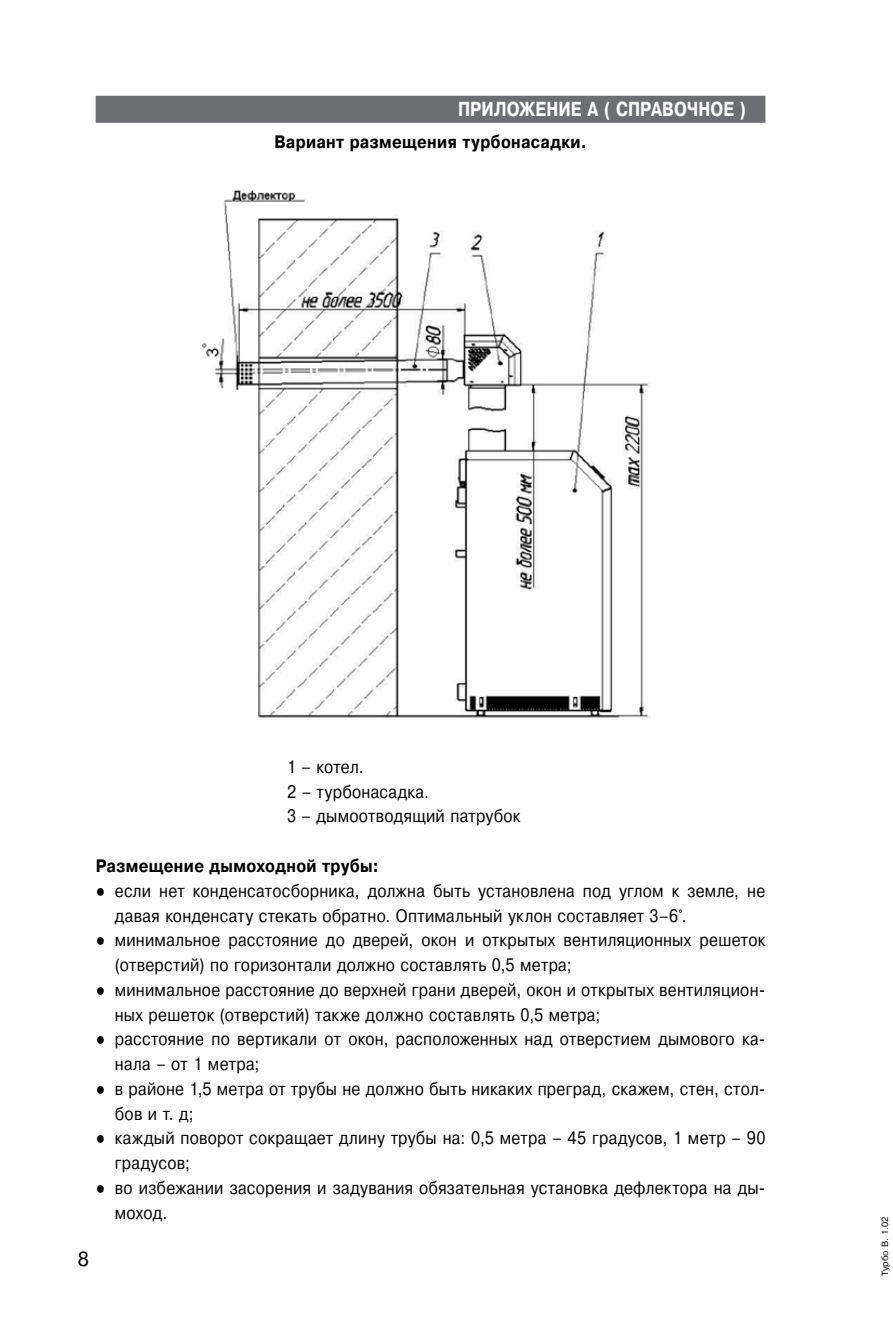
<style>
.page{position:relative;width:893px;height:1340px;background:#fff}
.page>*{position:absolute;margin:0;border:0;box-sizing:border-box;transform-origin:0 0}
.t1{font:700 20.25px "Pragmatica C";color:#fff;scale:.8 1}
.t2{font:20.25px "Pragmatica C";color:#000}
.t3{font:18px/24.8px "Pragmatica C";letter-spacing:.015em;color:#000;scale:.87 1}
.t4{font:700 18px "Pragmatica C";letter-spacing:.02em;color:#000;scale:.87 1}
.t5{font:9px "Pragmatica C";color:#000}
.s1{font-family:"Arial"}
</style>
<div class="page">
<div style="left:96px;top:96px;width:669px;height:27px;background:#6d6e71"></div>
<img style="left:203px;top:190px;width:447px;height:528px">
<p class="t1" style="left:458px;top:99px;width:78px">Приложение</p>
<p class="t1" style="left:587px;top:99px;width:82px">А ( справо</p>
<p class="t1" style="left:687px;top:99px;width:30px">чное</p>
<p class="t1" style="left:740px;top:99px;width:10px">)</p>
<p class="t4" style="left:274px;top:132px;width:361px">Вариант размещения турбонасадки.</p>
<p class="t3" style="left:287px;top:754px;width:270px">1 – котел.<br>2 – турбонасадка.<br>3 – дымоотводящий патрубок</p>
<p class="t4" style="left:96px;top:856px;width:327px">Размещение дымоходной трубы:</p>
<p class="t3" style="left:115px;top:878px;width:749px;text-indent:-19px"><span class="s1">●</span> если нет конденсатосборника, должна быть установлена под углом к земле, не давая конденсату стекать обратно. Оптимальный уклон составляет 3–6°.</p>
<p class="t3" style="left:115px;top:928px;width:749px;text-indent:-19px"><span class="s1">●</span> минимальное расстояние до дверей, окон и открытых вентиляционных решеток (отверстий) по горизонтали должно составлять 0,5 метра;</p>
<p class="t3" style="left:115px;top:977px;width:749px;text-indent:-19px"><span class="s1">●</span> минимальное расстояние до верхней грани дверей, окон и открытых вентиляцион&shy;ных решеток (отверстий) также должно составлять 0,5 метра;</p>
<p class="t3" style="left:115px;top:1027px;width:749px;text-indent:-19px"><span class="s1">●</span> расстояние по вертикали от окон, расположенных над отверстием дымового ка&shy;нала – от 1 метра;</p>
<p class="t3" style="left:115px;top:1076px;width:749px;text-indent:-19px"><span class="s1">●</span> в районе 1,5 метра от трубы не должно быть никаких преград, скажем, стен, стол&shy;бов и т. д;</p>
<p class="t3" style="left:115px;top:1126px;width:749px;text-indent:-19px"><span class="s1">●</span> каждый поворот сокращает длину трубы на: 0,5 метра – 45 градусов, 1 метр – 90 градусов;</p>
<p class="t3" style="left:115px;top:1175px;width:749px;text-indent:-19px"><span class="s1">●</span> во избежании засорения и задувания обязательная установка дефлектора на ды&shy;моход.</p>
<p class="t2" style="left:77px;top:1248px;width:13px">8</p>
<p class="t5" style="left:880px;top:1276px;width:61px;rotate:-90deg">Турбо В. 1.02</p>
</div>
